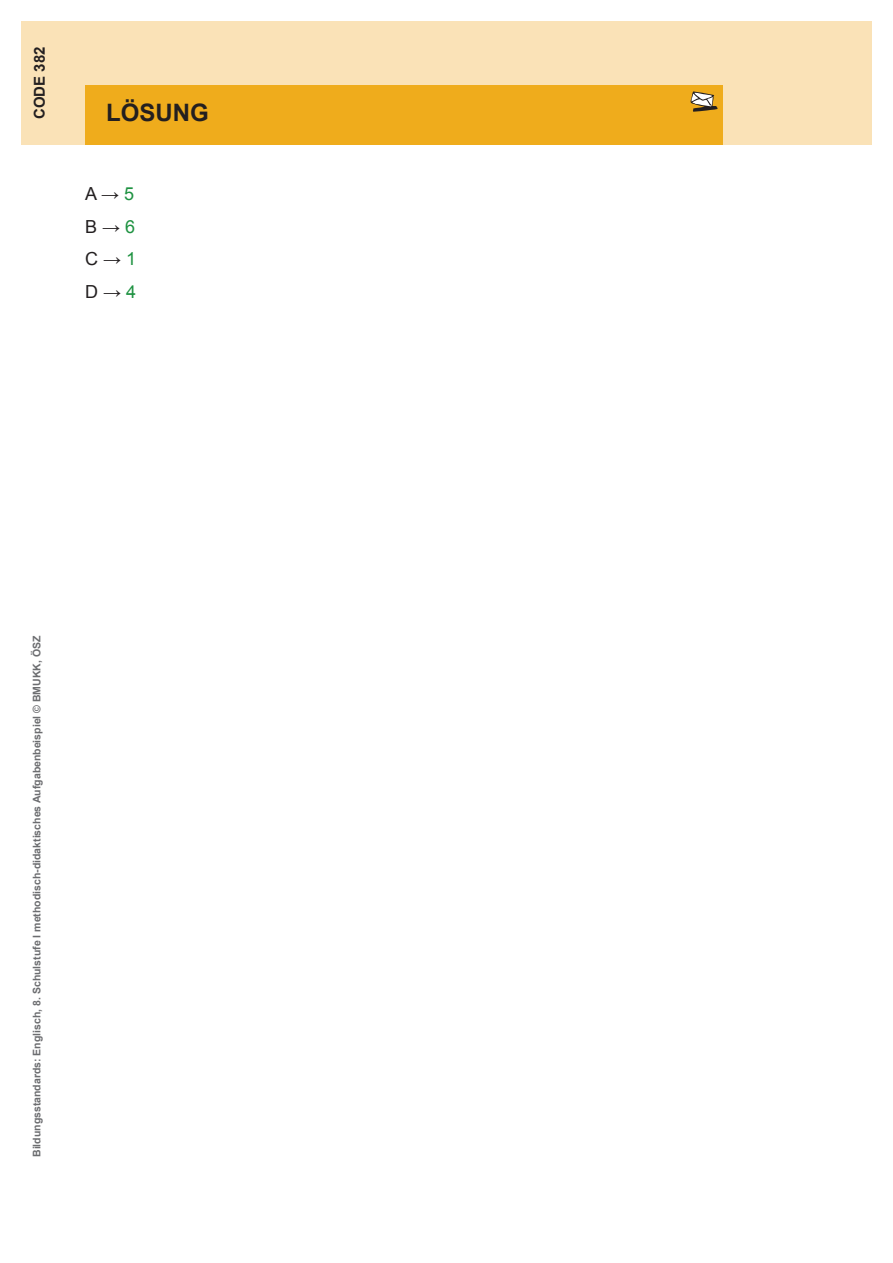
<style>
.page{position:relative;width:893px;height:1263px;background:#fff}
.page>*{position:absolute;margin:0;border:0;box-sizing:border-box;transform-origin:0 0}
.t1{font:700 24px "Arial";color:#231f20}
.t2{font:18px/32.5px "Arial";color:#231f20;text-align:justify}
.t3{font:700 15px "Arial";color:#231f20}
.t4{font:700 10.5px "Arial";color:#6c6d70}
.s1{color:#1e9241}
</style>
<div class="page">
<div style="left:21px;top:21px;width:851px;height:124px;background:#fae2b7"></div>
<div style="left:85px;top:85px;width:638px;height:60px;background:#efac1c"></div>
<svg style="left:690px;top:91px;width:28px;height:21px"></svg>
<h3 class="t3" style="left:30px;top:119px;width:74px;rotate:-90deg">CODE 382</h3>
<h1 class="t1" style="left:106px;top:97px;width:104px">LÖSUNG</h1>
<h2 class="t2" style="left:85px;top:178px;width:53px">A → <span class="s1">5<br></span>B → <span class="s1">6<br></span>C → <span class="s1">1<br></span>D → <span class="s1">4</span></h2>
<p class="t4" style="left:30px;top:1157px;width:523px;rotate:-90deg">Bildungsstandards: Englisch, 8. Schulstufe I methodisch-didaktisches Aufgabenbeispiel © BMUKK, ÖSZ</p>
</div>
